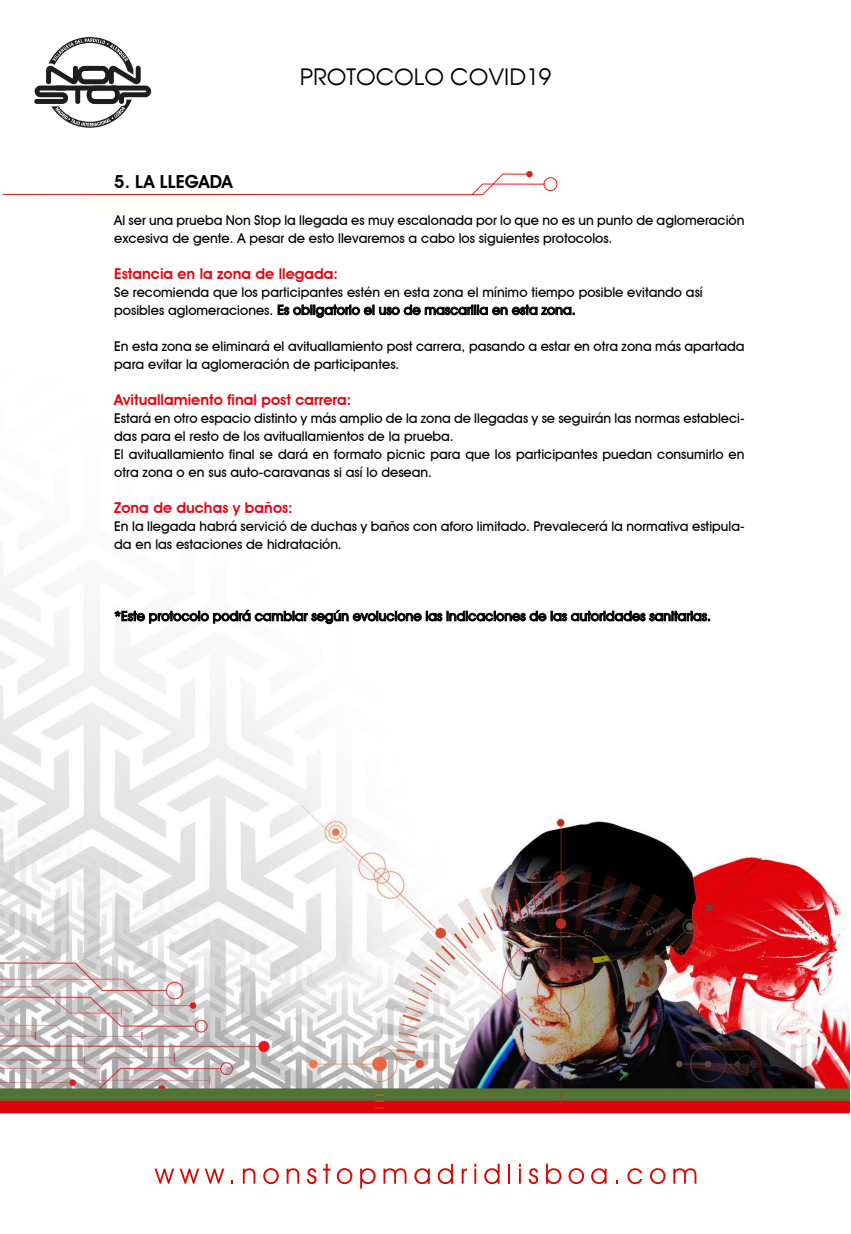
<style>
.page{position:relative;width:851px;height:1234px;background:#fff}
.page>*{position:absolute;margin:0;border:0;box-sizing:border-box;transform-origin:0 0}
.t1{font:22.65px "Avant Garde";color:#000}
.t2{font:600 18px "Avant Garde IT Cby BT";color:#000}
.t3{font:600 15px "Avant Garde IT Cby BT";color:#e30613}
.t4{font:500 13.5px/18px "Avant Garde IT Cby BT";color:#000}
</style>
<div class="page">
<img style="left:0;top:91px;width:849px;height:1098px">
<div style="left:543px;top:177px;width:14px;height:14px;border:1px solid #e11d1b;border-radius:50%"></div>
<svg style="left:3px;top:171px;width:542px;height:25px"></svg>
<svg style="left:278px;top:304px;width:296px;height:13px"></svg>
<svg style="left:115px;top:610px;width:594px;height:13px"></svg>
<svg style="left:34px;top:37px;width:117px;height:91px"></svg>
<svg style="left:154px;top:1168px;width:20px;height:15px"></svg>
<svg style="left:180px;top:1168px;width:19px;height:15px"></svg>
<svg style="left:205px;top:1168px;width:19px;height:15px"></svg>
<svg style="left:243px;top:1167px;width:12px;height:16px"></svg>
<svg style="left:263px;top:1167px;width:16px;height:16px"></svg>
<svg style="left:286px;top:1167px;width:13px;height:16px"></svg>
<svg style="left:307px;top:1167px;width:9px;height:16px"></svg>
<svg style="left:323px;top:1163px;width:7px;height:20px"></svg>
<svg style="left:337px;top:1167px;width:15px;height:16px"></svg>
<svg style="left:360px;top:1167px;width:15px;height:21px"></svg>
<svg style="left:383px;top:1167px;width:23px;height:16px"></svg>
<svg style="left:414px;top:1167px;width:15px;height:16px"></svg>
<svg style="left:437px;top:1163px;width:16px;height:20px"></svg>
<svg style="left:461px;top:1168px;width:6px;height:15px"></svg>
<svg style="left:474px;top:1163px;width:2px;height:20px"></svg>
<svg style="left:484px;top:1163px;width:15px;height:20px"></svg>
<hr style="left:508px;top:1163px;width:2px;height:20px;background:#d80600">
<svg style="left:519px;top:1163px;width:2px;height:20px"></svg>
<svg style="left:528px;top:1167px;width:10px;height:16px"></svg>
<svg style="left:546px;top:1163px;width:15px;height:20px"></svg>
<svg style="left:568px;top:1167px;width:16px;height:16px"></svg>
<svg style="left:591px;top:1167px;width:15px;height:16px"></svg>
<svg style="left:627px;top:1167px;width:15px;height:16px"></svg>
<svg style="left:650px;top:1167px;width:15px;height:16px"></svg>
<svg style="left:673px;top:1167px;width:23px;height:16px"></svg>
<h1 class="t1" style="left:299px;top:64px;width:253px">PROTOCOLO COVID19</h1>
<h2 class="t2" style="left:114px;top:171px;width:120px">5. LA LLEGADA</h2>
<p class="t4" style="left:114px;top:210px;width:631px">Al ser una prueba Non Stop la llegada es muy escalonada por lo que no es un punto de aglomeración excesiva de gente. A pesar de esto llevaremos a cabo los siguientes protocolos.</p>
<p class="t3" style="left:114px;top:264px;width:225px">Estancia en la zona de llegada:</p>
<p class="t4" style="left:114px;top:282px;width:590px">Se recomienda que los participantes estén en esta zona el mínimo tiempo posible evitando así posibles aglomeraciones. Es obligatorio el uso de mascarilla en esta zona.</p>
<p class="t4" style="left:114px;top:336px;width:631px">En esta zona se eliminará el avituallamiento post carrera, pasando a estar en otra zona más apartada para evitar la aglomeración de participantes.</p>
<p class="t3" style="left:114px;top:390px;width:238px">Avituallamiento final post carrera:</p>
<p class="t4" style="left:114px;top:408px;width:631px">Estará en otro espacio distinto y más amplio de la zona de llegadas y se seguirán las normas estableci&shy;das para el resto de los avituallamientos de la prueba.<br>El avituallamiento final se dará en formato picnic para que los participantes puedan consumirlo en otra zona o en sus auto-caravanas si así lo desean.</p>
<p class="t3" style="left:114px;top:498px;width:180px">Zona de duchas y baños:</p>
<p class="t4" style="left:114px;top:516px;width:631px">En la llegada habrá servició de duchas y baños con aforo limitado. Prevalecerá la normativa estipula&shy;da en las estaciones de hidratación.</p>
<p class="t4" style="left:114px;top:606px;width:598px">*Este protocolo podrá cambiar según evolucione las indicaciones de las autoridades sanitarias.</p>
</div>
